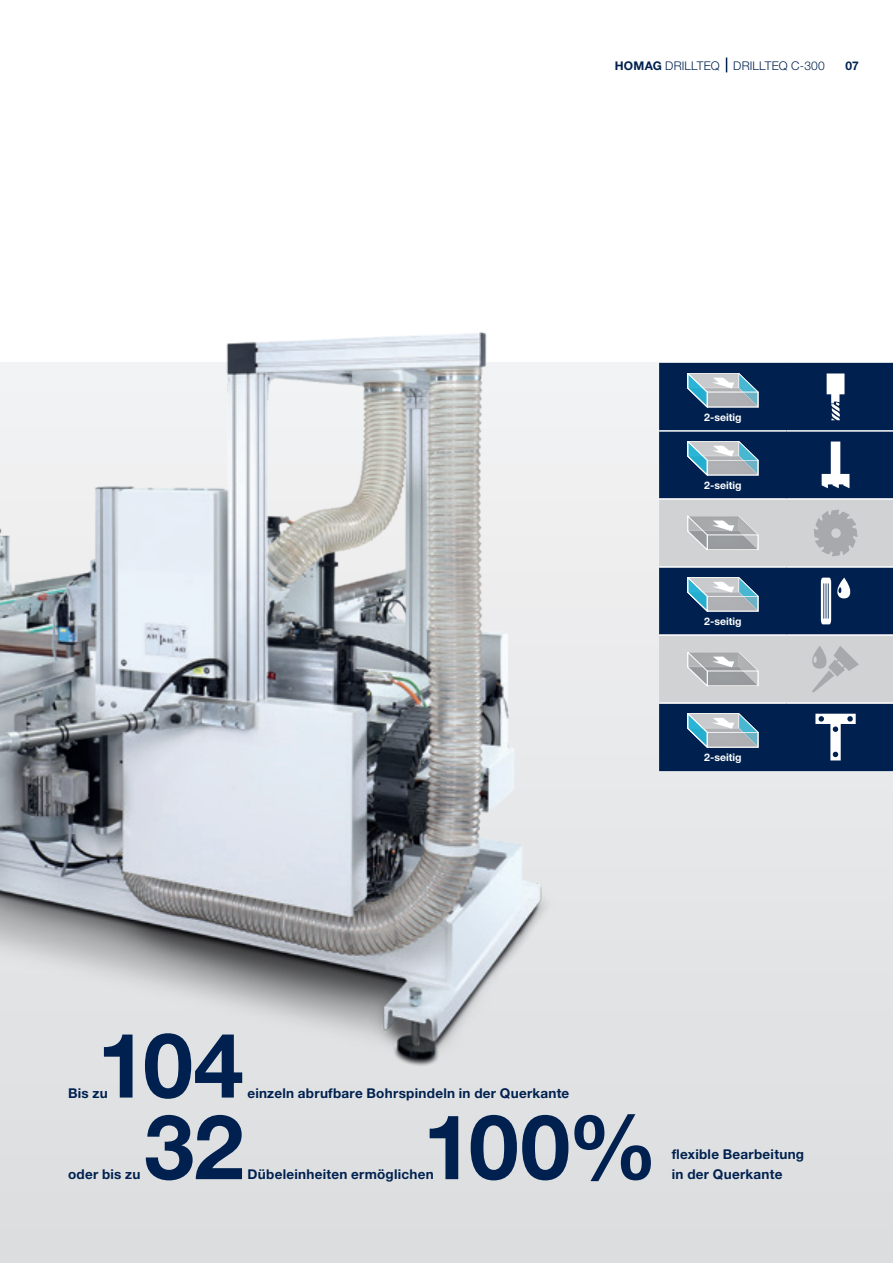
<style>
.page{position:relative;width:893px;height:1263px;background:#fff}
.page>*{position:absolute;margin:0;border:0;box-sizing:border-box;transform-origin:0 0}
._15_Grafik_9pt_bold{font:700 90px "Helvetica Neue LTW1 G";letter-spacing:-.005em;color:#00214f}
._15_Grafik_9pt_bold-2{font:700 13.5px/20.4px "Helvetica Neue LTW1 G";letter-spacing:.02em;color:#00214f}
.Musterseiten_Rubrike{font:300 12px "Helvetica Neue LTW1 G";letter-spacing:.015em;color:#00214f}
.t1{font:700 12px "Helvetica Neue LTW1 G";color:#00214f}
._07_Tabelle_7_9_zent{font:700 10.5px "Helvetica Neue LTW1 G";color:#fff}
.s1{font-weight:700}
</style>
<div class="page">
<img style="left:0;top:57px;width:893px;height:1206px">
<svg style="left:726px;top:58px;width:1px;height:14px"></svg>
<div style="left:659px;top:363px;width:234px;height:408px;background:#00214f"></div>
<svg style="left:659px;top:500px;width:234px;height:202px;background:#8995a6"></svg>
<hr style="left:659px;top:430px;width:128px;height:2px;background:#fff">
<hr style="left:787px;top:430px;width:106px;height:2px;background:#fff">
<hr style="left:659px;top:498px;width:128px;height:2px;background:#fff">
<hr style="left:787px;top:498px;width:106px;height:2px;background:#fff">
<hr style="left:659px;top:566px;width:128px;height:2px;background:#fff">
<hr style="left:787px;top:566px;width:106px;height:2px;background:#fff">
<hr style="left:659px;top:634px;width:128px;height:2px;background:#fff">
<hr style="left:787px;top:634px;width:106px;height:2px;background:#fff">
<hr style="left:659px;top:702px;width:128px;height:2px;background:#fff">
<hr style="left:787px;top:702px;width:106px;height:2px;background:#fff">
<svg style="left:688px;top:373px;width:70px;height:34px;background:#8dabba"></svg>
<div style="left:707px;top:392px;width:51px;height:15px;border:1px solid #fff"></div>
<svg style="left:827px;top:373px;width:17px;height:47px"></svg>
<svg style="left:688px;top:441px;width:70px;height:34px;background:#8caab9"></svg>
<div style="left:707px;top:460px;width:51px;height:15px;border:1px solid #fff"></div>
<svg style="left:822px;top:441px;width:27px;height:47px"></svg>
<svg style="left:688px;top:516px;width:70px;height:34px;background:#b4b6b8"></svg>
<div style="left:707px;top:535px;width:51px;height:15px;border:1px solid #fff"></div>
<svg style="left:814px;top:510px;width:43px;height:46px;background:#b4b5b9"></svg>
<svg style="left:688px;top:577px;width:70px;height:34px;background:#8caab9"></svg>
<div style="left:707px;top:596px;width:51px;height:15px;border:1px solid #fff"></div>
<svg style="left:821px;top:578px;width:30px;height:46px"></svg>
<svg style="left:688px;top:652px;width:70px;height:34px;background:#b4b6b8"></svg>
<div style="left:707px;top:671px;width:51px;height:15px;border:1px solid #fff"></div>
<svg style="left:811px;top:646px;width:48px;height:46px;background:#c2c3c6"></svg>
<svg style="left:688px;top:713px;width:70px;height:34px;background:#8caab9"></svg>
<div style="left:707px;top:732px;width:51px;height:15px;border:1px solid #fff"></div>
<svg style="left:815px;top:714px;width:41px;height:46px"></svg>
<p class="Musterseiten_Rubrike" style="left:615px;top:58px;width:212px"><span class="s1">HOMAG</span> DRILLTEQ DRILLTEQ C-300</p>
<p class="t1" style="left:845px;top:58px;width:15px">07</p>
<p class="_07_Tabelle_7_9_zent" style="left:704px;top:410px;width:39px">2-seitig</p>
<p class="_07_Tabelle_7_9_zent" style="left:704px;top:478px;width:39px">2-seitig</p>
<p class="_07_Tabelle_7_9_zent" style="left:704px;top:614px;width:39px">2-seitig</p>
<p class="_07_Tabelle_7_9_zent" style="left:704px;top:751px;width:39px">2-seitig</p>
<p class="_15_Grafik_9pt_bold" style="left:97px;top:1010px;width:148px">104</p>
<p class="_15_Grafik_9pt_bold-2" style="left:247px;top:1082px;width:323px">einzeln abrufbare Bohrspindeln in der Querkante</p>
<p class="_15_Grafik_9pt_bold-2" style="left:68px;top:1082px;width:41px">Bis zu</p>
<p class="_15_Grafik_9pt_bold" style="left:423px;top:1091px;width:236px">100%</p>
<p class="_15_Grafik_9pt_bold" style="left:144px;top:1091px;width:101px">32</p>
<p class="_15_Grafik_9pt_bold-2" style="left:248px;top:1164px;width:188px">Dübeleinheiten ermöglichen</p>
<p class="_15_Grafik_9pt_bold-2" style="left:68px;top:1164px;width:74px">oder bis zu</p>
<p class="_15_Grafik_9pt_bold-2" style="left:672px;top:1144px;width:134px">flexible Bearbeitung in der Querkante</p>
</div>
